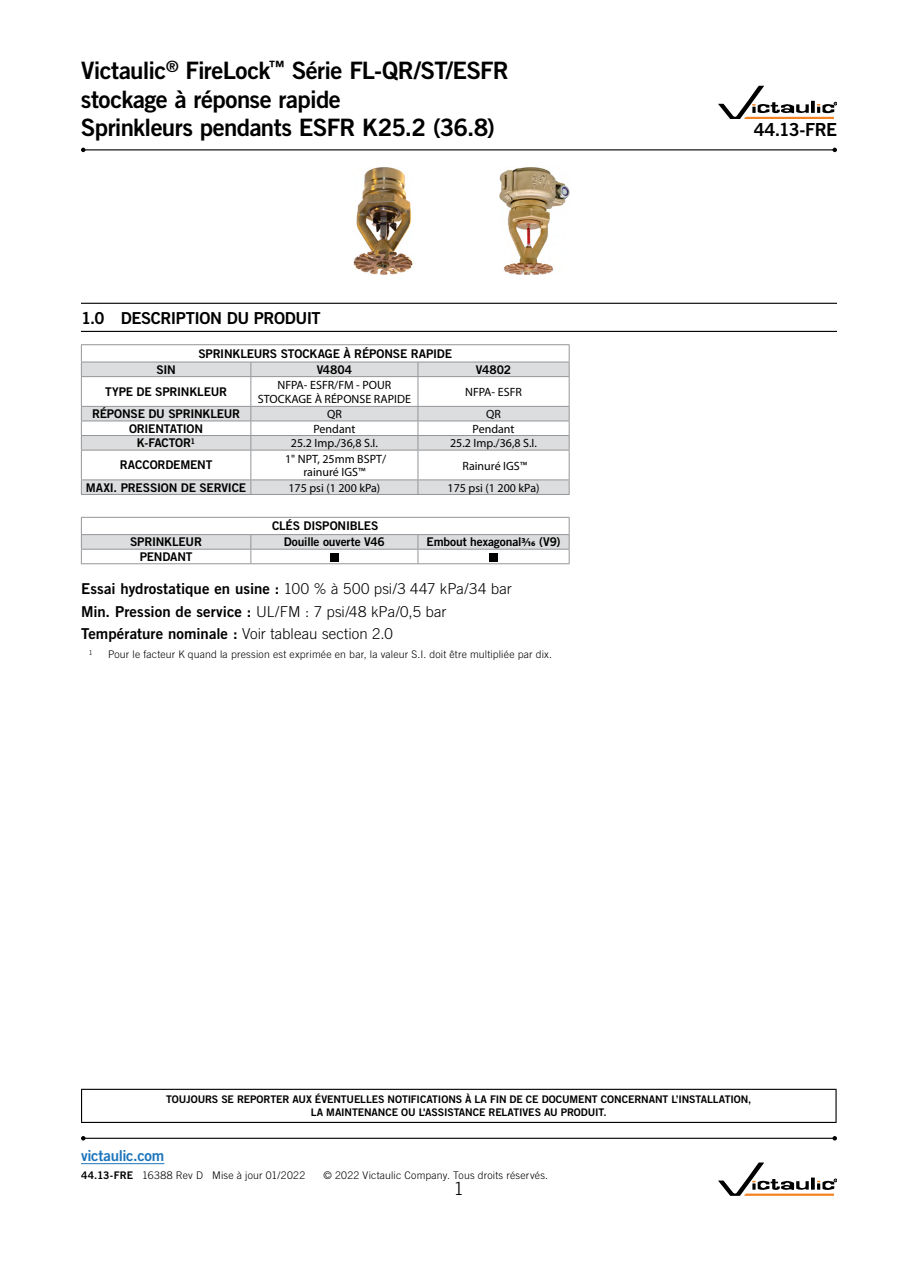
<style>
.page{position:relative;width:918px;height:1263px;background:#fff}
.page>*{position:absolute;margin:0;border:0;box-sizing:border-box;transform-origin:0 0}
.t1{font:24px/28.5px "Trade Gothic LT Std Bd 2";letter-spacing:-.025em;color:#000}
.t2{font:18px "Trade Gothic LT Std Bd 2";letter-spacing:-.035em;color:#000}
.t3{font:300 18px "Trade Gothic LT Std";color:#000}
.t4{font:16.5px "Trade Gothic LT Std Bd 2";letter-spacing:-.025em;color:#000}
.t5{font:300 15px/22.8px "Trade Gothic LT Std";letter-spacing:.005em;color:#000}
.t6{font:15px "Trade Gothic LT Std Bd 2";color:#000}
.t7{font:15px "Trade Gothic LT Std Bd 2";letter-spacing:-.02em;color:#1c75bc}
.t8{font:12px "Trade Gothic LT Std Bd 2";letter-spacing:-.015em;color:#000}
.t9{font:12px/13.5px "Myriad Pro";color:#000;text-align:center}
.t10{font:300 10.5px "Trade Gothic LT Std";letter-spacing:.02em;color:#000}
.t11{font:10.5px/13.5px "Trade Gothic LT Std Bd 2";letter-spacing:-.01em;color:#000;text-align:center}
.t12{font:300 6.9px "Trade Gothic LT Std";color:#000}
.s1{font-family:"Myriad Pro";font-weight:700}
.s2{font-family:"Trade Gothic LT Std";font-weight:300}
.s3{font-family:"Trade Gothic LT Std Bd 2";font-weight:400}
</style>
<div class="page">
<hr style="left:81px;top:1163px;width:83px;height:1px;background:#1c75bc">
<hr style="left:81px;top:1089px;width:756px;height:1px;background:#000">
<hr style="left:81px;top:1090px;width:1px;height:32px;background:#000">
<hr style="left:836px;top:1090px;width:1px;height:32px;background:#000">
<hr style="left:81px;top:1122px;width:756px;height:1px;background:#000">
<svg style="left:718px;top:1162px;width:119px;height:33px"></svg>
<hr style="left:81px;top:303px;width:756px;height:1px;background:#000">
<hr style="left:81px;top:331px;width:756px;height:1px;background:#000">
<img style="left:354px;top:167px;width:59px;height:108px">
<img style="left:500px;top:167px;width:69px;height:108px">
<svg style="left:81px;top:363px;width:488px;height:186px"></svg>
<hr style="left:81px;top:376px;width:170px;height:1px;background:#939598">
<hr style="left:251px;top:376px;width:167px;height:1px;background:#939598">
<hr style="left:418px;top:376px;width:152px;height:1px;background:#939598">
<hr style="left:81px;top:406px;width:170px;height:1px;background:#939598">
<hr style="left:251px;top:406px;width:167px;height:1px;background:#939598">
<hr style="left:418px;top:406px;width:152px;height:1px;background:#939598">
<hr style="left:81px;top:421px;width:170px;height:1px;background:#939598">
<hr style="left:251px;top:421px;width:167px;height:1px;background:#939598">
<hr style="left:418px;top:421px;width:152px;height:1px;background:#939598">
<hr style="left:81px;top:435px;width:170px;height:1px;background:#939598">
<hr style="left:251px;top:435px;width:167px;height:1px;background:#939598">
<hr style="left:418px;top:435px;width:152px;height:1px;background:#939598">
<hr style="left:81px;top:450px;width:170px;height:1px;background:#939598">
<hr style="left:251px;top:450px;width:167px;height:1px;background:#939598">
<hr style="left:418px;top:450px;width:152px;height:1px;background:#939598">
<hr style="left:81px;top:479px;width:170px;height:1px;background:#939598">
<hr style="left:251px;top:479px;width:167px;height:1px;background:#939598">
<hr style="left:418px;top:479px;width:152px;height:1px;background:#939598">
<svg style="left:418px;top:363px;width:1px;height:131px"></svg>
<svg style="left:569px;top:345px;width:1px;height:149px"></svg>
<hr style="left:81px;top:494px;width:170px;height:1px;background:#939598">
<hr style="left:251px;top:494px;width:167px;height:1px;background:#939598">
<hr style="left:418px;top:494px;width:152px;height:1px;background:#939598">
<hr style="left:81px;top:549px;width:170px;height:1px;background:#939598">
<hr style="left:251px;top:549px;width:167px;height:1px;background:#939598">
<hr style="left:418px;top:549px;width:152px;height:1px;background:#939598">
<svg style="left:569px;top:518px;width:1px;height:45px"></svg>
<hr style="left:81px;top:563px;width:170px;height:1px;background:#939598">
<hr style="left:251px;top:563px;width:167px;height:1px;background:#939598">
<hr style="left:418px;top:563px;width:152px;height:1px;background:#939598">
<hr style="left:81px;top:344px;width:170px;height:1px;background:#939598">
<svg style="left:81px;top:345px;width:1px;height:149px"></svg>
<hr style="left:251px;top:344px;width:167px;height:1px;background:#939598">
<hr style="left:418px;top:344px;width:152px;height:1px;background:#939598">
<hr style="left:81px;top:362px;width:170px;height:1px;background:#939598">
<hr style="left:251px;top:362px;width:167px;height:1px;background:#939598">
<hr style="left:418px;top:362px;width:152px;height:1px;background:#939598">
<hr style="left:81px;top:517px;width:170px;height:1px;background:#939598">
<svg style="left:81px;top:518px;width:1px;height:45px"></svg>
<hr style="left:251px;top:517px;width:167px;height:1px;background:#939598">
<hr style="left:418px;top:517px;width:152px;height:1px;background:#939598">
<hr style="left:81px;top:534px;width:170px;height:1px;background:#939598">
<hr style="left:251px;top:534px;width:167px;height:1px;background:#939598">
<hr style="left:418px;top:534px;width:152px;height:1px;background:#939598">
<svg style="left:250px;top:362px;width:1px;height:132px"></svg>
<svg style="left:250px;top:535px;width:1px;height:28px"></svg>
<svg style="left:418px;top:535px;width:1px;height:28px"></svg>
<div style="left:330px;top:553px;width:9px;height:8px;background:#000"></div>
<div style="left:489px;top:553px;width:9px;height:8px;background:#000"></div>
<hr style="left:83px;top:149px;width:752px;height:1px;background:#000">
<svg style="left:81px;top:148px;width:5px;height:4px"></svg>
<svg style="left:832px;top:148px;width:5px;height:4px"></svg>
<hr style="left:83px;top:1138px;width:752px;height:1px;background:#000">
<svg style="left:81px;top:1136px;width:5px;height:4px"></svg>
<svg style="left:832px;top:1136px;width:5px;height:4px"></svg>
<svg style="left:718px;top:86px;width:119px;height:33px"></svg>
<h1 class="t1" style="left:81px;top:56px;width:429px">Victaulic<sup>®</sup> FireLock<sup>™</sup> Série FL-QR/ST/ESFR stockage à réponse rapide<br>Sprinkleurs pendants ESFR K25.2 (36.8)</h1>
<h3 class="t4" style="left:81px;top:308px;width:241px">1.0 DESCRIPTION DU PRODUIT</h3>
<p class="t8" style="left:198px;top:346px;width:255px">SPRINKLEURS STOCKAGE À RÉPONSE RAPIDE</p>
<p class="t8" style="left:156px;top:362px;width:21px">SIN</p>
<p class="t8" style="left:317px;top:362px;width:37px">V4804</p>
<p class="t8" style="left:476px;top:362px;width:37px">V4802</p>
<p class="t8" style="left:105px;top:384px;width:123px">TYPE DE SPRINKLEUR</p>
<p class="t9" style="left:258px;top:378px;width:154px">NFPA- ESFR/FM - POUR<br>STOCKAGE À RÉPONSE RAPIDE</p>
<p class="t9" style="left:465px;top:385px;width:58px">NFPA- ESFR</p>
<p class="t8" style="left:92px;top:406px;width:150px">RÉPONSE DU SPRINKLEUR</p>
<p class="t9" style="left:327px;top:407px;width:16px">QR</p>
<p class="t9" style="left:486px;top:407px;width:16px">QR</p>
<p class="t8" style="left:129px;top:421px;width:76px">ORIENTATION</p>
<p class="t9" style="left:313px;top:422px;width:43px">Pendant</p>
<p class="t9" style="left:473px;top:422px;width:43px">Pendant</p>
<p class="t8" style="left:137px;top:435px;width:60px">K-FACTOR<sup>1</sup></p>
<p class="t9" style="left:291px;top:436px;width:88px">25.2 Imp./36,8 S.I.</p>
<p class="t9" style="left:450px;top:436px;width:88px">25.2 Imp./36,8 S.I.</p>
<p class="t8" style="left:120px;top:458px;width:94px">RACCORDEMENT</p>
<p class="t9" style="left:285px;top:452px;width:103px">1" NPT, 25mm BSPT/ rainuré IGS™</p>
<p class="t9" style="left:462px;top:459px;width:66px">Rainuré IGS™</p>
<p class="t8" style="left:86px;top:480px;width:162px">MAXI. PRESSION DE SERVICE</p>
<p class="t9" style="left:288px;top:481px;width:93px">175 psi (1 200 kPa)</p>
<p class="t9" style="left:448px;top:481px;width:93px">175 psi (1 200 kPa)</p>
<p class="t8" style="left:272px;top:519px;width:108px">CLÉS DISPONIBLES</p>
<p class="t8" style="left:130px;top:534px;width:73px">SPRINKLEUR</p>
<p class="t8" style="left:284px;top:534px;width:103px">Douille ouverte V46</p>
<p class="t8" style="left:427px;top:535px;width:135px">Embout hexagonal<span class="s1">3/16</span> (V9)</p>
<p class="t8" style="left:140px;top:549px;width:54px">PENDANT</p>
<p class="t6" style="left:81px;top:579px;width:432px">Essai hydrostatique en usine : <span class="s2">100 % à 500 psi/3 447 kPa/34 bar</span></p>
<p class="t5" style="left:81px;top:600px;width:367px"><span class="s3">Min. Pression de service :</span> UL/FM : 7 psi/48 kPa/0,5 bar<br><span class="s3">Température nominale :</span> Voir tableau section 2.0</p>
<p class="t12" style="left:89px;top:648px;width:5px">1</p>
<p class="t10" style="left:108px;top:648px;width:446px">Pour le facteur K quand la pression est exprimée en bar, la valeur S.I. doit être multipliée par dix.</p>
<h2 class="t2" style="left:754px;top:119px;width:85px">44.13-FRE</h2>
<p class="t11" style="left:166px;top:1092px;width:587px">TOUJOURS SE REPORTER AUX ÉVENTUELLES NOTIFICATIONS À LA FIN DE CE DOCUMENT CONCERNANT L’INSTALLATION,<br>LA MAINTENANCE OU L'ASSISTANCE RELATIVES AU PRODUIT.</p>
<p class="t7" style="left:81px;top:1146px;width:85px">victaulic.com</p>
<p class="t10" style="left:81px;top:1169px;width:226px"><span class="s3">44.13-FRE</span> 16388 Rev D Mise à jour 01/2022</p>
<p class="t10" style="left:324px;top:1169px;width:226px">© 2022 Victaulic Company. Tous droits réservés.</p>
<h2 class="t3" style="left:454px;top:1178px;width:12px">1</h2>
</div>
